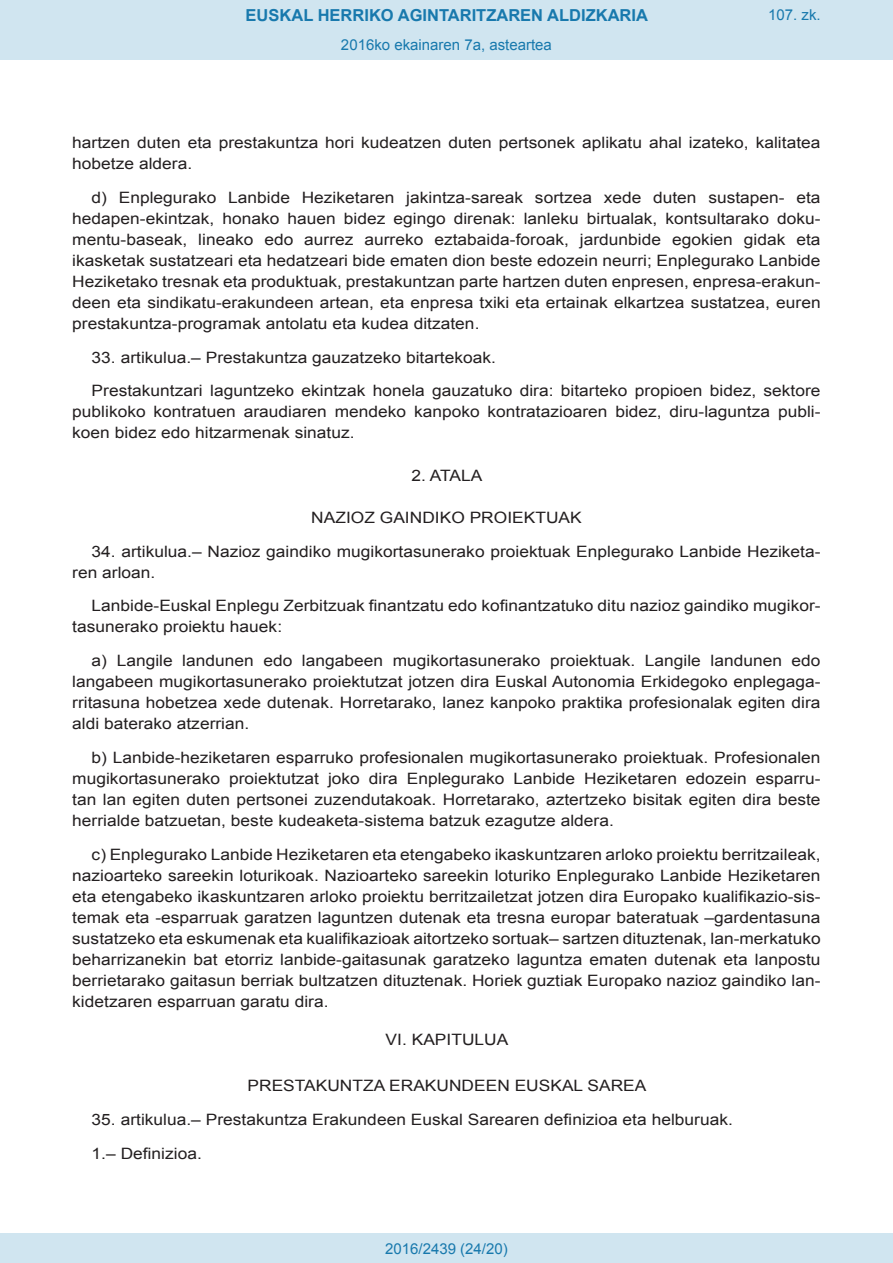
<style>
.page{position:relative;width:893px;height:1263px;background:#fff}
.page>*{position:absolute;margin:0;border:0;box-sizing:border-box;transform-origin:0 0}
.t1{font:700 16.5px "Arial";color:#1879ad}
.BOPVDetalle{font:15.6px/21px "Arial";color:#231f20;text-align:justify;scale:1.11 1}
.BOPVClave{font:15.6px "Arial";color:#231f20;scale:1.11 1}
.Paginacion_Centro{font:15px "Arial";color:#1879ad}
</style>
<div class="page">
<div style="left:0;top:0;width:893px;height:60px;background:#d0e5f0"></div>
<div style="left:0;top:1233px;width:893px;height:30px;background:#d0e5f0"></div>
<p class="t1" style="left:246px;top:4px;width:404px">EUSKAL HERRIKO AGINTARITZAREN ALDIZKARIA</p>
<p class="Paginacion_Centro" style="left:341px;top:35px;width:212px">2016ko ekainaren 7a, asteartea</p>
<p class="Paginacion_Centro" style="left:768px;top:5px;width:54px">107. zk.</p>
<p class="BOPVDetalle" style="left:72px;top:132px;width:676px">hartzen duten eta prestakuntza hori kudeatzen duten pertsonek aplikatu ahal izateko, kalitatea hobetze aldera.</p>
<p class="BOPVDetalle" style="left:72px;top:187px;width:676px;text-indent:19px">d) Enplegurako Lanbide Heziketaren jakintza-sareak sortzea xede duten sustapen- eta hedapen-ekintzak, honako hauen bidez egingo direnak: lanleku birtualak, kontsultarako doku&shy;mentu-baseak, lineako edo aurrez aurreko eztabaida-foroak, jardunbide egokien gidak eta ikasketak sustatzeari eta hedatzeari bide ematen dion beste edozein neurri; Enplegurako Lanbide Heziketako tresnak eta produktuak, prestakuntzan parte hartzen duten enpresen, enpresa-erakun&shy;deen eta sindikatu-erakundeen artean, eta enpresa txiki eta ertainak elkartzea sustatzea, euren prestakuntza-programak antolatu eta kudea ditzaten.</p>
<p class="BOPVDetalle" style="left:92px;top:347px;width:366px">33. artikulua.– Prestakuntza gauzatzeko bitartekoak.</p>
<p class="BOPVDetalle" style="left:72px;top:381px;width:676px;text-indent:19px">Prestakuntzari laguntzeko ekintzak honela gauzatuko dira: bitarteko propioen bidez, sektore publikoko kontratuen araudiaren mendeko kanpoko kontratazioaren bidez, diru-laguntza publi&shy;koen bidez edo hitzarmenak sinatuz.</p>
<p class="BOPVClave" style="left:412px;top:465px;width:65px">2. ATALA</p>
<p class="BOPVClave" style="left:311px;top:507px;width:245px">NAZIOZ GAINDIKO PROIEKTUAK</p>
<p class="BOPVDetalle" style="left:72px;top:541px;width:676px;text-indent:19px">34. artikulua.– Nazioz gaindiko mugikortasunerako proiektuak Enplegurako Lanbide Heziketa&shy;ren arloan.</p>
<p class="BOPVDetalle" style="left:72px;top:596px;width:676px;text-indent:19px">Lanbide-Euskal Enplegu Zerbitzuak finantzatu edo kofinantzatuko ditu nazioz gaindiko mugikor&shy;tasunerako proiektu hauek:</p>
<p class="BOPVDetalle" style="left:72px;top:650px;width:676px;text-indent:19px">a) Langile landunen edo langabeen mugikortasunerako proiektuak. Langile landunen edo langabeen mugikortasunerako proiektutzat jotzen dira Euskal Autonomia Erkidegoko enplegaga&shy;rritasuna hobetzea xede dutenak. Horretarako, lanez kanpoko praktika profesionalak egiten dira aldi baterako atzerrian.</p>
<p class="BOPVDetalle" style="left:72px;top:747px;width:676px;text-indent:19px">b) Lanbide-heziketaren esparruko profesionalen mugikortasunerako proiektuak. Profesionalen mugikortasunerako proiektutzat joko dira Enplegurako Lanbide Heziketaren edozein esparru&shy;tan lan egiten duten pertsonei zuzendutakoak. Horretarako, aztertzeko bisitak egiten dira beste herrialde batzuetan, beste kudeaketa-sistema batzuk ezagutze aldera.</p>
<p class="BOPVDetalle" style="left:72px;top:844px;width:676px;text-indent:19px">c) Enplegurako Lanbide Heziketaren eta etengabeko ikaskuntzaren arloko proiektu berritzaileak, nazioarteko sareekin loturikoak. Nazioarteko sareekin loturiko Enplegurako Lanbide Heziketaren eta etengabeko ikaskuntzaren arloko proiektu berritzailetzat jotzen dira Europako kualifikazio-sis&shy;temak eta -esparruak garatzen laguntzen dutenak eta tresna europar bateratuak –gardentasuna sustatzeko eta eskumenak eta kualifikazioak aitortzeko sortuak– sartzen dituztenak, lan-merkatuko beharrizanekin bat etorriz lanbide-gaitasunak garatzeko laguntza ematen dutenak eta lanpostu berrietarako gaitasun berriak bultzatzen dituztenak. Horiek guztiak Europako nazioz gaindiko lan&shy;kidetzaren esparruan garatu dira.</p>
<p class="BOPVClave" style="left:386px;top:1029px;width:112px">VI. KAPITULUA</p>
<p class="BOPVClave" style="left:248px;top:1075px;width:361px">PRESTAKUNTZA ERAKUNDEEN EUSKAL SAREA</p>
<p class="BOPVDetalle" style="left:92px;top:1109px;width:579px">35. artikulua.– Prestakuntza Erakundeen Euskal Sarearen definizioa eta helburuak.</p>
<p class="BOPVDetalle" style="left:92px;top:1143px;width:101px">1.– Definizioa.</p>
<p class="Paginacion_Centro" style="left:385px;top:1238px;width:124px">2016/2439 (24/20)</p>
</div>
